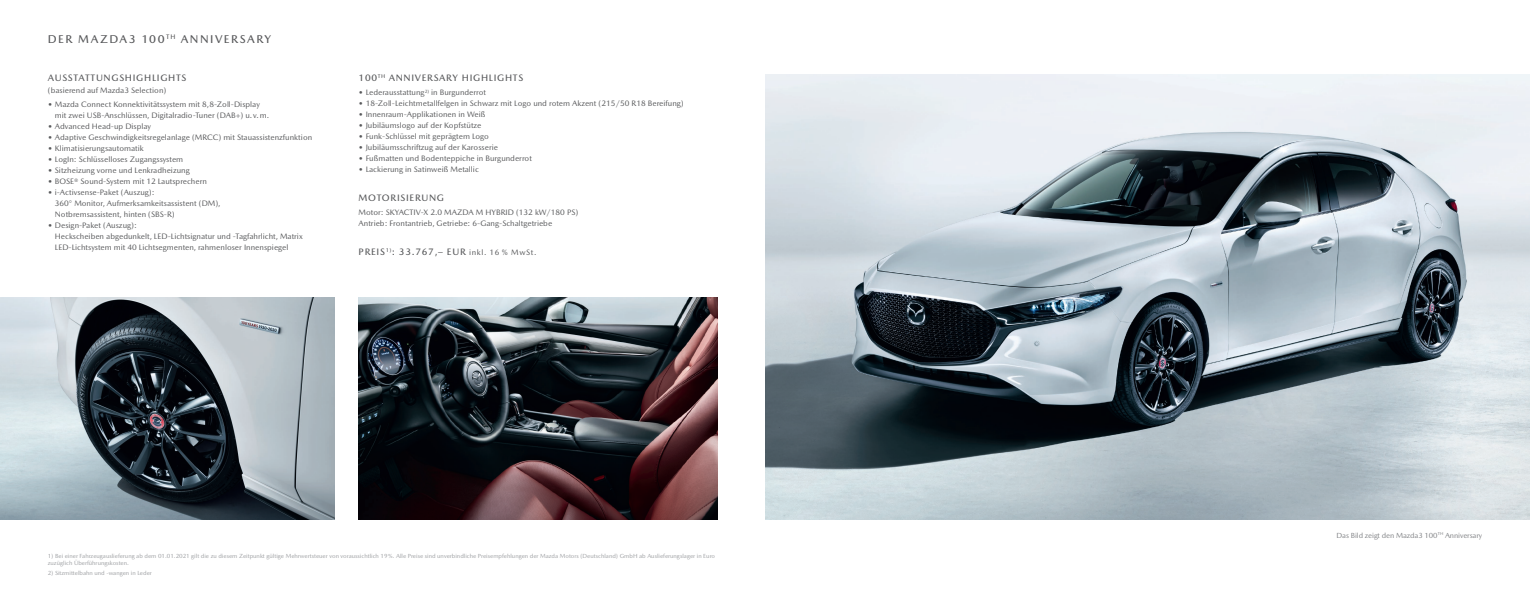
<style>
.page{position:relative;width:1530px;height:594px;background:#fff}
.page>*{position:absolute;margin:0;border:0;box-sizing:border-box;transform-origin:0 0}
.t1{font:500 11.5px "Mazda Type";letter-spacing:.13em;color:#57585a}
.t2{font:500 9.5px "Mazda Type";letter-spacing:.075em;color:#57585a}
.t3{font:8px/11px "Mazda Type";color:#57585a}
.t4{font:7.5px "Mazda Type";letter-spacing:-.01em;color:#808285}
.t5{font:6px/7.2px "Mazda Type";color:#9d9fa2}
.s1{font-weight:400;font-size:8px}
</style>
<div class="page">
<img style="left:359px;top:297px;width:358px;height:223px">
<img style="left:765px;top:74px;width:765px;height:446px">
<img style="left:0;top:297px;width:335px;height:223px">
<h1 class="t1" style="left:48px;top:32px;width:225px">DER MAZDA3 100<sup>TH</sup> ANNIVERSARY</h1>
<p class="t2" style="left:48px;top:72px;width:140px">AUSSTATTUNGSHIGHLIGHTS</p>
<p class="t3" style="left:48px;top:85px;width:120px">(basierend auf Mazda3 Selection)</p>
<p class="t3" style="left:55px;top:99px;width:216px;text-indent:-7px">• Mazda Connect Konnektivitätssystem mit 8,8-Zoll-Display mit zwei USB-Anschlüssen, Digitalradio-Tuner (DAB+) u. v.m.</p>
<p class="t3" style="left:48px;top:121px;width:105px">• Advanced Head-up Display</p>
<p class="t3" style="left:48px;top:132px;width:266px">• Adaptive Geschwindigkeitsregelanlage (MRCC) mit Stauassistenzfunktion</p>
<p class="t3" style="left:48px;top:143px;width:98px">• Klimatisierungsautomatik</p>
<p class="t3" style="left:48px;top:154px;width:137px">• LogIn: Schlüsselloses Zugangssystem</p>
<p class="t3" style="left:48px;top:165px;width:143px">• Sitzheizung vorne und Lenkradheizung</p>
<p class="t3" style="left:48px;top:176px;width:161px">• BOSE® Sound-System mit 12 Lautsprechern</p>
<p class="t3" style="left:55px;top:187px;width:167px;text-indent:-7px">• i-Activsense-Paket (Auszug):<br>360° Monitor, Aufmerksamkeitsassistent (DM),<br>Notbremsassistent, hinten (SBS-R)</p>
<p class="t3" style="left:55px;top:220px;width:249px;text-indent:-7px">• Design-Paket (Auszug):<br>Heckscheiben abgedunkelt, LED-Lichtsignatur und -Tagfahrlicht, Matrix<br>LED-Lichtsystem mit 40 Lichtsegmenten, rahmenloser Innenspiegel</p>
<p class="t2" style="left:359px;top:72px;width:166px">100<sup>TH</sup> ANNIVERSARY HIGHLIGHTS</p>
<p class="t3" style="left:359px;top:87px;width:129px">• Lederausstattung<sup>2)</sup> in Burgunderrot</p>
<p class="t3" style="left:359px;top:98px;width:327px">• 18-Zoll-Leichtmetallfelgen in Schwarz mit Logo und rotem Akzent (215/50 R18 Bereifung)</p>
<p class="t3" style="left:359px;top:109px;width:128px">• Innenraum-Applikationen in Weiß</p>
<p class="t3" style="left:359px;top:120px;width:124px">• Jubiläumslogo auf der Kopfstütze</p>
<p class="t3" style="left:359px;top:131px;width:132px">• Funk-Schlüssel mit geprägtem Logo</p>
<p class="t3" style="left:359px;top:142px;width:141px">• Jubiläumsschriftzug auf der Karosserie</p>
<p class="t3" style="left:359px;top:153px;width:175px">• Fußmatten und Bodenteppiche in Burgunderrot</p>
<p class="t3" style="left:359px;top:164px;width:122px">• Lackierung in Satinweiß Metallic</p>
<p class="t2" style="left:359px;top:192px;width:87px">MOTORISIERUNG</p>
<p class="t3" style="left:359px;top:207px;width:221px">Motor: SKYACTIV-X 2.0 MAZDA M HYBRID (132 kW/180 PS)<br>Antrieb: Frontantrieb, Getriebe: 6-Gang-Schaltgetriebe</p>
<p class="t2" style="left:359px;top:246px;width:179px">PREIS<sup>1)</sup>: 33.767,– EUR <span class="s1">inkl. 16 % MwSt.</span></p>
<p class="t5" style="left:48px;top:553px;width:669px">1) Bei einer Fahrzeugauslieferung ab dem 01.01.2021 gilt die zu diesem Zeitpunkt gültige Mehrwertsteuer von voraussichtlich 19%. Alle Preise sind unverbindliche Preisempfehlungen der Mazda Motors (Deutschland) GmbH ab Auslieferungslager in Euro zuzüglich Überführungskosten.</p>
<p class="t5" style="left:48px;top:570px;width:106px">2) Sitzmittelbahn und -wangen in Leder</p>
<p class="t4" style="left:1336px;top:531px;width:147px">Das Bild zeigt den Mazda3 100<sup>TH</sup> Anniversary</p>
</div>
